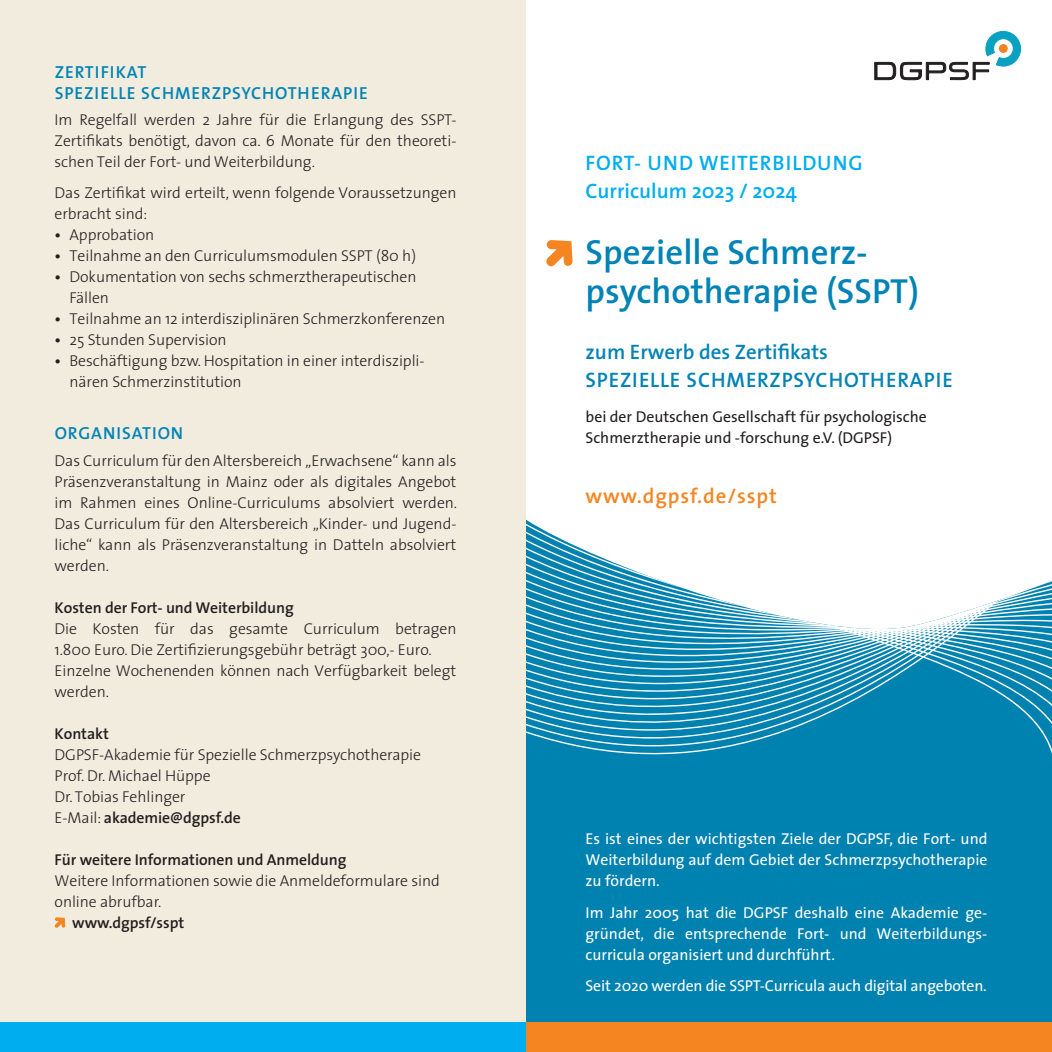
<style>
.page{position:relative;width:1052px;height:1052px;background:#fff}
.page>*{position:absolute;margin:0;border:0;box-sizing:border-box;transform-origin:0 0}
.t1{font:600 35px/38.5px "The Sans";color:#0083b6}
.t2{font:600 21px/28px "The Sans";letter-spacing:.03em;color:#0083b6}
.t3{font:600 21px/28px "The Sans";letter-spacing:.02em;color:#00aeef}
.t4{font:600 21px "The Sans";letter-spacing:.04em;color:#f58520}
.t5{font:600 17.5px/21px "The Sans";letter-spacing:.055em;color:#0083b6}
.t6{font:300 15.75px/21px "The Sans";letter-spacing:-.005em;color:#231f20}
.t7{font:15.75px/21px "The Sans";color:#fff;text-align:justify}
.t8{font:600 15.75px "The Sans";letter-spacing:-.005em;color:#231f20}
.t9{font:15.75px/21px "The Sans";color:#231f20}
.s1{font-weight:600}
</style>
<div class="page">
<div style="left:0;top:0;width:526px;height:1042px;background:#f1ecde"></div>
<div style="left:526px;top:520px;width:526px;height:502px;background:#0082b1"></div>
<svg style="left:526px;top:556px;width:526px;height:205px;fill:#0082b1"></svg>
<svg style="left:526px;top:524px;width:275px;height:96px"></svg>
<svg style="left:874px;top:30px;width:148px;height:51px"></svg>
<svg style="left:55px;top:917px;width:10px;height:11px"></svg>
<svg style="left:546px;top:240px;width:26px;height:26px"></svg>
<div style="left:0;top:1022px;width:526px;height:30px;background:#00aeef"></div>
<div style="left:526px;top:1022px;width:526px;height:30px;background:#f58520"></div>
<p class="t5" style="left:55px;top:61px;width:315px">ZERTIFIKAT<br>SPEZIELLE SCHMERZPSYCHOTHERAPIE</p>
<p class="t6" style="left:55px;top:109px;width:403px;text-align:justify">Im Regelfall werden 2 Jahre für die Erlangung des SSPT-Zertifikats benötigt, davon ca. 6 Monate für den theoreti&shy;schen Teil der Fort- und Weiterbildung.</p>
<p class="t6" style="left:55px;top:182px;width:403px">Das Zertifikat wird erteilt, wenn folgende Voraussetzungen erbracht sind:</p>
<p class="t6" style="left:55px;top:224px;width:101px"><span class="s1">•</span> Approbation</p>
<p class="t6" style="left:55px;top:245px;width:363px"><span class="s1">•</span> Teilnahme an den Curriculumsmodulen SSPT (80 h)</p>
<p class="t6" style="left:69px;top:266px;width:348px;text-indent:-15px"><span class="s1">•</span> Dokumentation von sechs schmerztherapeutischen<br>Fällen</p>
<p class="t6" style="left:55px;top:308px;width:392px"><span class="s1">•</span> Teilnahme an 12 interdisziplinären Schmerzkonferenzen</p>
<p class="t6" style="left:55px;top:329px;width:174px"><span class="s1">•</span> 25 Stunden Supervision</p>
<p class="t6" style="left:69px;top:350px;width:357px;text-indent:-15px"><span class="s1">•</span> Beschäftigung bzw. Hospitation in einer interdiszipli&shy;nären Schmerzinstitution</p>
<p class="t5" style="left:55px;top:422px;width:130px">ORGANISATION</p>
<p class="t6" style="left:55px;top:449px;width:404px;text-align:justify">Das Curriculum für den Altersbereich „Erwachsene“ kann als Präsenzveranstaltung in Mainz oder als digitales Angebot im Rahmen eines Online-Curriculums absolviert werden.<br>Das Curriculum für den Altersbereich „Kinder- und Jugend&shy;liche“ kann als Präsenzveranstaltung in Datteln absolviert werden.</p>
<p class="t8" style="left:55px;top:594px;width:241px">Kosten der Fort- und Weiterbildung</p>
<p class="t6" style="left:55px;top:617px;width:403px">Die Kosten für das gesamte Curriculum betragen 1.800 Euro. Die Zertifizierungsgebühr beträgt 300,- Euro.<br>Einzelne Wochenenden können nach Verfügbarkeit belegt werden.</p>
<p class="t8" style="left:55px;top:720px;width:56px">Kontakt</p>
<p class="t6" style="left:55px;top:743px;width:368px">DGPSF-Akademie für Spezielle Schmerzpsychotherapie<br>Prof. Dr. Michael Hüppe<br>Dr. Tobias Fehlinger<br>E-Mail: <span class="s1">akademie@dgpsf.de</span></p>
<p class="t8" style="left:55px;top:846px;width:293px">Für weitere Informationen und Anmeldung</p>
<p class="t6" style="left:55px;top:869px;width:387px">Weitere Informationen sowie die Anmeldeformulare sind online abrufbar.</p>
<p class="t8" style="left:72px;top:909px;width:114px">www.dgpsf/sspt</p>
<h2 class="t3" style="left:585px;top:148px;width:279px">FORT- UND WEITERBILDUNG<br>Curriculum 2023 / 2024</h2>
<h1 class="t1" style="left:585px;top:232px;width:335px">Spezielle Schmerz&shy;psychotherapie (SSPT)</h1>
<h2 class="t2" style="left:585px;top:337px;width:369px">zum Erwerb des Zertifikats<br>SPEZIELLE SCHMERZPSYCHOTHERAPIE</h2>
<p class="t9" style="left:585px;top:405px;width:343px">bei der Deutschen Gesellschaft für psychologische<br>Schmerztherapie und -forschung e.V. (DGPSF)</p>
<h2 class="t4" style="left:585px;top:479px;width:193px">www.dgpsf.de/sspt</h2>
<p class="t7" style="left:585px;top:828px;width:403px">Es ist eines der wichtigsten Ziele der DGPSF, die Fort- und Weiterbildung auf dem Gebiet der Schmerzpsychotherapie zu fördern.</p>
<p class="t7" style="left:585px;top:901px;width:403px">Im Jahr 2005 hat die DGPSF deshalb eine Akademie ge&shy;gründet, die entsprechende Fort- und Weiterbildungs&shy;curricula organisiert und durchführt.</p>
<p class="t7" style="left:585px;top:975px;width:403px">Seit 2020 werden die SSPT-Curricula auch digital angeboten.</p>
</div>
